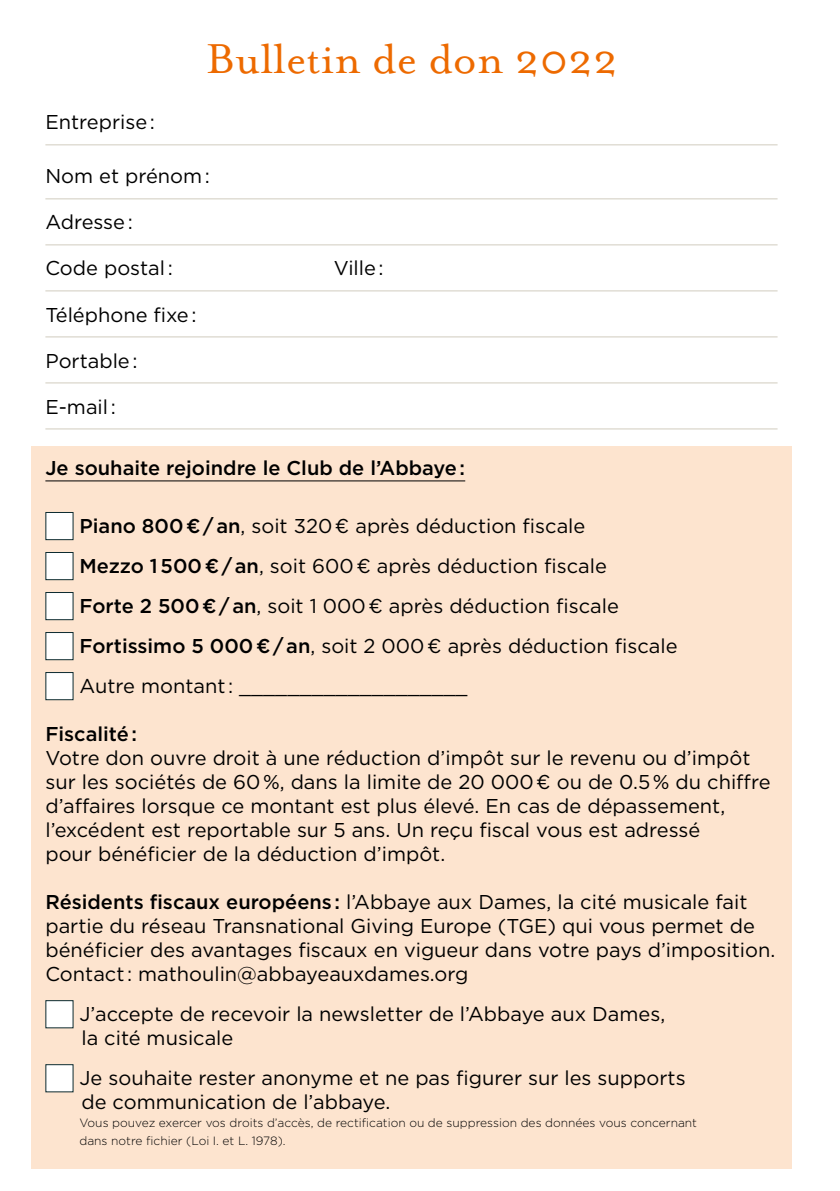
<style>
.page{position:relative;width:840px;height:1191px;background:#fff}
.page>*{position:absolute;margin:0;border:0;box-sizing:border-box;transform-origin:0 0}
.t1{font:48px "Mrs Eaves Roman";color:#ed6a00}
.t2{font:20px/24px "Gotham";color:#000}
.t3{font:500 20px "Gotham";color:#000}
.t4{font:300 12px/18px "Gotham";color:#000}
.s1{font-weight:500}
</style>
<div class="page">
<div style="left:31px;top:446px;width:760px;height:722px;background:#fde4cf"></div>
<hr style="left:45px;top:144px;width:732px;height:1px;background:#dad6cb">
<hr style="left:45px;top:198px;width:732px;height:1px;background:#dad6cb">
<hr style="left:45px;top:244px;width:732px;height:1px;background:#dad6cb">
<hr style="left:45px;top:290px;width:732px;height:1px;background:#dad6cb">
<hr style="left:45px;top:336px;width:732px;height:1px;background:#dad6cb">
<hr style="left:45px;top:382px;width:732px;height:1px;background:#dad6cb">
<hr style="left:45px;top:428px;width:732px;height:1px;background:#dad6cb">
<hr style="left:45px;top:480px;width:420px;height:1px;background:#000">
<div style="left:45px;top:512px;width:28px;height:28px;background:#fff;border:1px solid #0c2b30"></div>
<div style="left:45px;top:552px;width:28px;height:28px;background:#fff;border:1px solid #0c2b30"></div>
<div style="left:45px;top:592px;width:28px;height:28px;background:#fff;border:1px solid #0c2b30"></div>
<div style="left:45px;top:632px;width:28px;height:28px;background:#fff;border:1px solid #0c2b30"></div>
<div style="left:45px;top:672px;width:28px;height:28px;background:#fff;border:1px solid #0c2b30"></div>
<div style="left:45px;top:1000px;width:28px;height:28px;background:#fff"></div>
<div style="left:45px;top:1064px;width:28px;height:28px;background:#fff"></div>
<h1 class="t1" style="left:206px;top:33px;width:413px">Bulletin de don 2022</h1>
<p class="t2" style="left:45px;top:110px;width:111px">Entreprise :</p>
<p class="t2" style="left:45px;top:164px;width:166px">Nom et prénom :</p>
<p class="t2" style="left:45px;top:210px;width:89px">Adresse :</p>
<p class="t2" style="left:45px;top:256px;width:129px">Code postal :</p>
<p class="t2" style="left:333px;top:256px;width:51px">Ville :</p>
<p class="t2" style="left:45px;top:302px;width:153px">Téléphone fixe :</p>
<p class="t2" style="left:45px;top:348px;width:94px">Portable :</p>
<p class="t2" style="left:45px;top:394px;width:72px">E-mail :</p>
<p class="t3" style="left:45px;top:455px;width:421px">Je souhaite rejoindre le Club de l’Abbaye :</p>
<p class="t2" style="left:79px;top:505px;width:599px;line-height:40px"><span class="s1">Piano 800 € / an</span>, soit 320 € après déduction fiscale<br><span class="s1">Mezzo 1 500 € / an</span>, soit 600 € après déduction fiscale<br><span class="s1">Forte 2 500 € / an</span>, soit 1 000 € après déduction fiscale <span class="s1">Fortissimo 5 000 € / an</span>, soit 2 000 € après déduction fiscale Autre montant : ___________________</p>
<p class="t3" style="left:45px;top:721px;width:93px">Fiscalité :</p>
<p class="t2" style="left:45px;top:745px;width:726px">Votre don ouvre droit à une réduction d’impôt sur le revenu ou d’impôt sur les sociétés de 60 %, dans la limite de 20 000 € ou de 0.5 % du chiffre d’affaires lorsque ce montant est plus élevé. En cas de dépassement, l’excédent est reportable sur 5 ans. Un reçu fiscal vous est adressé<br>pour bénéficier de la déduction d’impôt.</p>
<p class="t2" style="left:45px;top:889px;width:731px"><span class="s1">Résidents fiscaux européens :</span> l’Abbaye aux Dames, la cité musicale fait partie du réseau Transnational Giving Europe (TGE) qui vous permet de bénéficier des avantages fiscaux en vigueur dans votre pays d’imposition.<br>Contact : mathoulin@abbayeauxdames.org</p>
<p class="t2" style="left:79px;top:1001px;width:587px">J’accepte de recevoir la newsletter de l’Abbaye aux Dames, la cité musicale</p>
<p class="t2" style="left:79px;top:1065px;width:607px">Je souhaite rester anonyme et ne pas figurer sur les supports de communication de l’abbaye.</p>
<p class="t4" style="left:79px;top:1113px;width:618px">Vous pouvez exercer vos droits d’accès, de rectification ou de suppression des données vous concernant dans notre fichier (Loi I. et L. 1978).</p>
</div>
